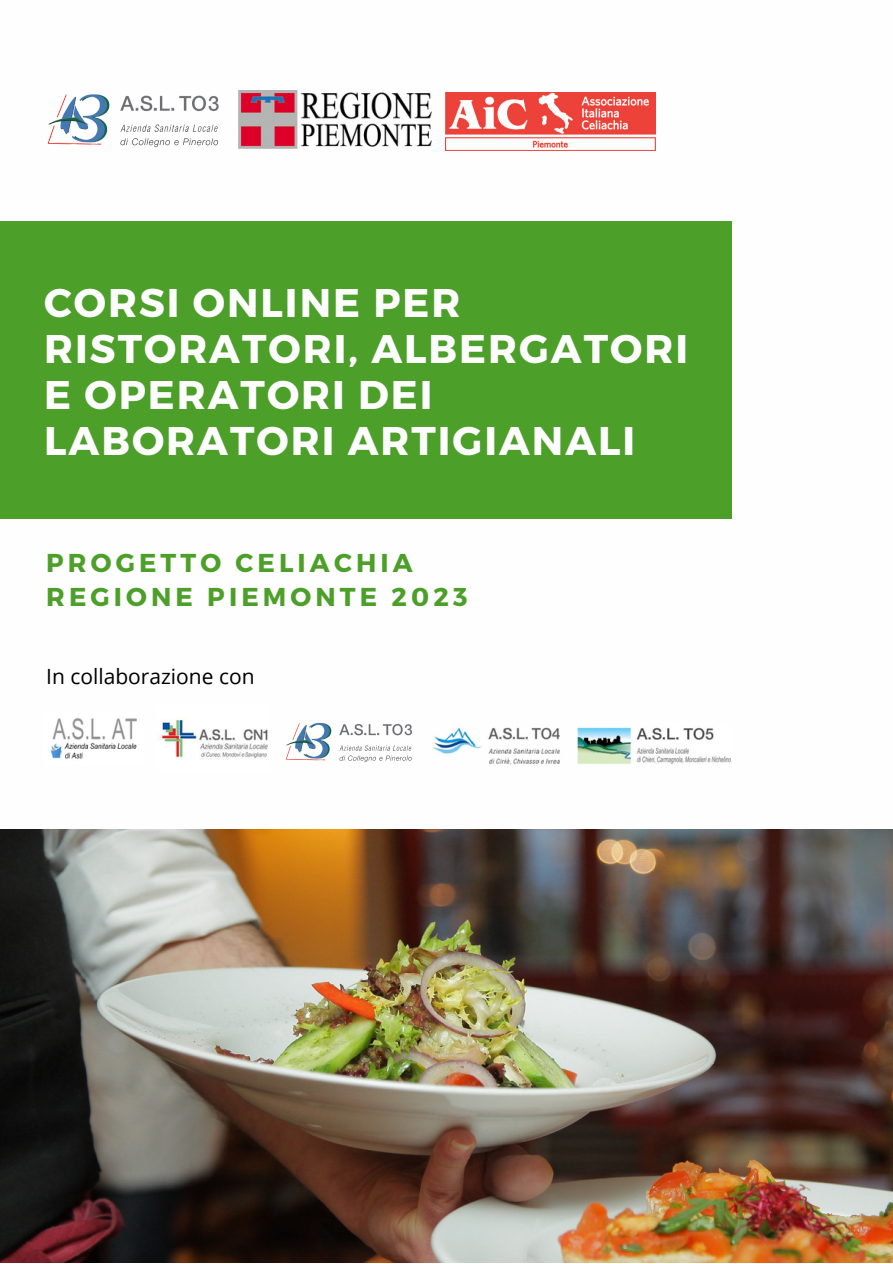
<style>
.page{position:relative;width:893px;height:1264px;background:#fff}
.page>*{position:absolute;margin:0;border:0;box-sizing:border-box;transform-origin:0 0}
.t1{font:700 40.05px/46px "Montserrat";letter-spacing:.05em;color:#fefefe}
.t2{font:700 25.8px/33.8px "Montserrat";letter-spacing:.16em;color:#4c9f28}
.t3{font:21px "Open Sans";color:#000}
</style>
<div class="page">
<img style="left:0;top:829px;width:892px;height:433px">
<div style="left:0;top:222px;width:732px;height:296px;background:#4c9f28"></div>
<img style="left:239px;top:91px;width:192px;height:58px">
<img style="left:445px;top:92px;width:210px;height:58px">
<img style="left:47px;top:94px;width:172px;height:54px">
<img style="left:50px;top:718px;width:87px;height:41px">
<img style="left:159px;top:717px;width:109px;height:42px">
<img style="left:285px;top:722px;width:128px;height:41px">
<img style="left:432px;top:727px;width:128px;height:38px">
<img style="left:577px;top:726px;width:153px;height:39px">
<p class="t1" style="left:44px;top:278px;width:645px">CORSI ONLINE PER<br>RISTORATORI, ALBERGATORI<br>E OPERATORI DEI<br>LABORATORI ARTIGIANALI</p>
<p class="t2" style="left:46px;top:544px;width:423px">PROGETTO CELIACHIA<br>REGIONE PIEMONTE 2023</p>
<p class="t3" style="left:46px;top:661px;width:210px">In collaborazione con</p>
</div>
